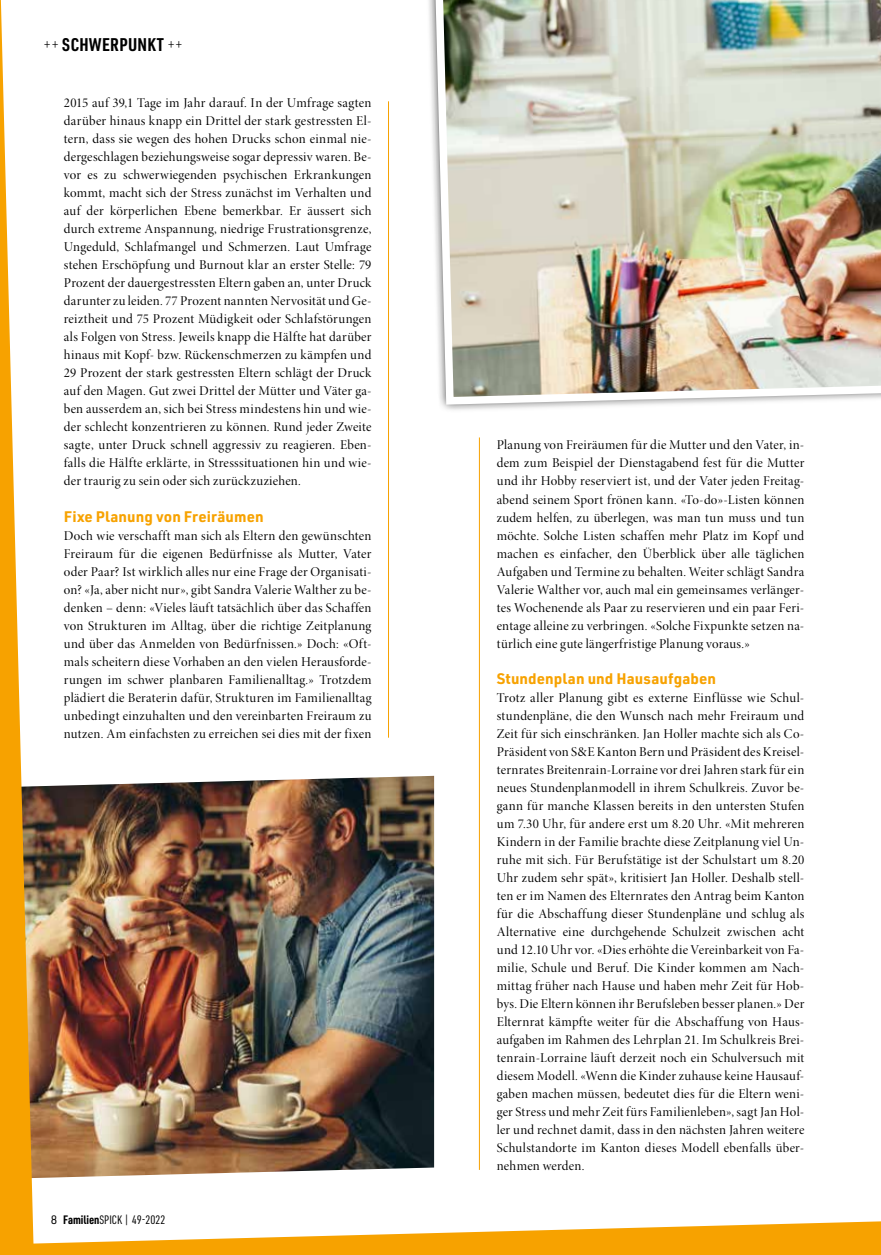
<style>
.page{position:relative;width:881px;height:1255px;background:#fff}
.page>*{position:absolute;margin:0;border:0;box-sizing:border-box;transform-origin:0 0}
.t1{font:700 18px "URWDIN Cond";letter-spacing:.02em;color:#000}
.t2{font:700 15px "URWDIN";letter-spacing:.005em;color:#f7a200}
.t3{font:13.5px/18px "Minion Pro Disp";letter-spacing:.02em;color:#000;text-align:justify}
.t4{font:12px "URWDIN Cond";color:#000}
.s1{font-weight:200}
.s2{font-family:"URWDIN"}
.s3{font-weight:700}
</style>
<div class="page">
<img style="left:0;top:0;width:880px;height:1254px">
<h1 class="t1" style="left:43px;top:32px;width:141px"><span class="s1">++</span> SCHWERPUNKT <span class="s1">++</span></h1>
<p class="t3" style="left:64px;top:94px;width:309px">2015 auf 39,1 Tage im Jahr darauf. In der Umfrage sagten darüber hinaus knapp ein Drittel der stark gestressten El&shy;tern, dass sie wegen des hohen Drucks schon einmal nie&shy;dergeschlagen beziehungsweise sogar depressiv waren. Be&shy;vor es zu schwerwiegenden psychischen Erkrankungen kommt, macht sich der Stress zunächst im Verhalten und auf der körperlichen Ebene bemerkbar. Er äussert sich durch extreme Anspannung, niedrige Frustrationsgrenze, Ungeduld, Schlafmangel und Schmerzen. Laut Umfrage stehen Erschöpfung und Burnout klar an erster Stelle: 79<br>Prozent der dauergestressten Eltern gaben an, unter Druck darunter zu leiden. 77 Prozent nannten Nervosität und Ge&shy;reiztheit und 75 Prozent Müdigkeit oder Schlafstörungen als Folgen von Stress. Jeweils knapp die Hälfte hat darüber hinaus mit Kopf- bzw. Rückenschmerzen zu kämpfen und 29 Prozent der stark gestressten Eltern schlägt der Druck auf den Magen. Gut zwei Drittel der Mütter und Väter ga&shy;ben ausserdem an, sich bei Stress mindestens hin und wie&shy;der schlecht konzentrieren zu können. Rund jeder Zweite sagte, unter Druck schnell aggressiv zu reagieren. Eben&shy;falls die Hälfte erklärte, in Stresssituationen hin und wie&shy;der traurig zu sein oder sich zurückzuziehen.</p>
<p class="t2" style="left:64px;top:506px;width:201px">Fixe Planung von Freiräumen</p>
<p class="t3" style="left:64px;top:526px;width:309px">Doch wie verschafft man sich als Eltern den gewünschten Freiraum für die eigenen Bedürfnisse als Mutter, Vater oder Paar? Ist wirklich alles nur eine Frage der Organisati&shy;on? «Ja, aber nicht nur», gibt Sandra Valerie Walther zu be&shy;denken – denn: «Vieles läuft tatsächlich über das Schaffen von Strukturen im Alltag, über die richtige Zeitplanung und über das Anmelden von Bedürfnissen.» Doch: «Oft&shy;mals scheitern diese Vorhaben an den vielen Herausforde&shy;rungen im schwer planbaren Familienalltag.» Trotzdem plädiert die Beraterin dafür, Strukturen im Familienalltag unbedingt einzuhalten und den vereinbarten Freiraum zu nutzen. Am einfachsten zu erreichen sei dies mit der fixen</p>
<p class="t4" style="left:51px;top:1211px;width:116px"><span class="s2">8</span> <span class="s3">Familien</span>SPICK | 49-2022</p>
<p class="t3" style="left:496px;top:436px;width:309px">Planung von Freiräumen für die Mutter und den Vater, in&shy;dem zum Beispiel der Dienstagabend fest für die Mutter und ihr Hobby reserviert ist, und der Vater jeden Freitag&shy;abend seinem Sport frönen kann. «To-do»-Listen können zudem helfen, zu überlegen, was man tun muss und tun möchte. Solche Listen schaffen mehr Platz im Kopf und machen es einfacher, den Überblick über alle täglichen Aufgaben und Termine zu behalten. Weiter schlägt Sandra Valerie Walther vor, auch mal ein gemeinsames verlänger&shy;tes Wochenende als Paar zu reservieren und ein paar Feri&shy;entage alleine zu verbringen. «Solche Fixpunkte setzen na&shy;türlich eine gute längerfristige Planung voraus.»</p>
<p class="t2" style="left:496px;top:668px;width:221px">Stundenplan und Hausaufgaben</p>
<p class="t3" style="left:496px;top:688px;width:309px">Trotz aller Planung gibt es externe Einflüsse wie Schul&shy;stundenpläne, die den Wunsch nach mehr Freiraum und Zeit für sich einschränken. Jan Holler machte sich als Co-Präsident von S&amp;E Kanton Bern und Präsident des Kreisel&shy;ternrates Breitenrain-Lorraine vor drei Jahren stark für ein neues Stundenplanmodell in ihrem Schulkreis. Zuvor be&shy;gann für manche Klassen bereits in den untersten Stufen um 7.30 Uhr, für andere erst um 8.20 Uhr. «Mit mehreren Kindern in der Familie brachte diese Zeitplanung viel Un&shy;ruhe mit sich. Für Berufstätige ist der Schulstart um 8.20<br>Uhr zudem sehr spät», kritisiert Jan Holler. Deshalb stell&shy;ten er im Namen des Elternrates den Antrag beim Kanton für die Abschaffung dieser Stundenpläne und schlug als Alternative eine durchgehende Schulzeit zwischen acht und 12.10 Uhr vor. «Dies erhöhte die Vereinbarkeit von Fa&shy;milie, Schule und Beruf. Die Kinder kommen am Nach&shy;mittag früher nach Hause und haben mehr Zeit für Hob&shy;bys. Die Eltern können ihr Berufsleben besser planen.» Der Elternrat kämpfte weiter für die Abschaffung von Haus&shy;aufgaben im Rahmen des Lehrplan 21. Im Schulkreis Brei&shy;tenrain-Lorraine läuft derzeit noch ein Schulversuch mit diesem Modell. «Wenn die Kinder zuhause keine Hausauf&shy;gaben machen müssen, bedeutet dies für die Eltern weni&shy;ger Stress und mehr Zeit fürs Familienleben», sagt Jan Hol&shy;ler und rechnet damit, dass in den nächsten Jahren weitere Schulstandorte im Kanton dieses Modell ebenfalls über&shy;nehmen werden.</p>
</div>
